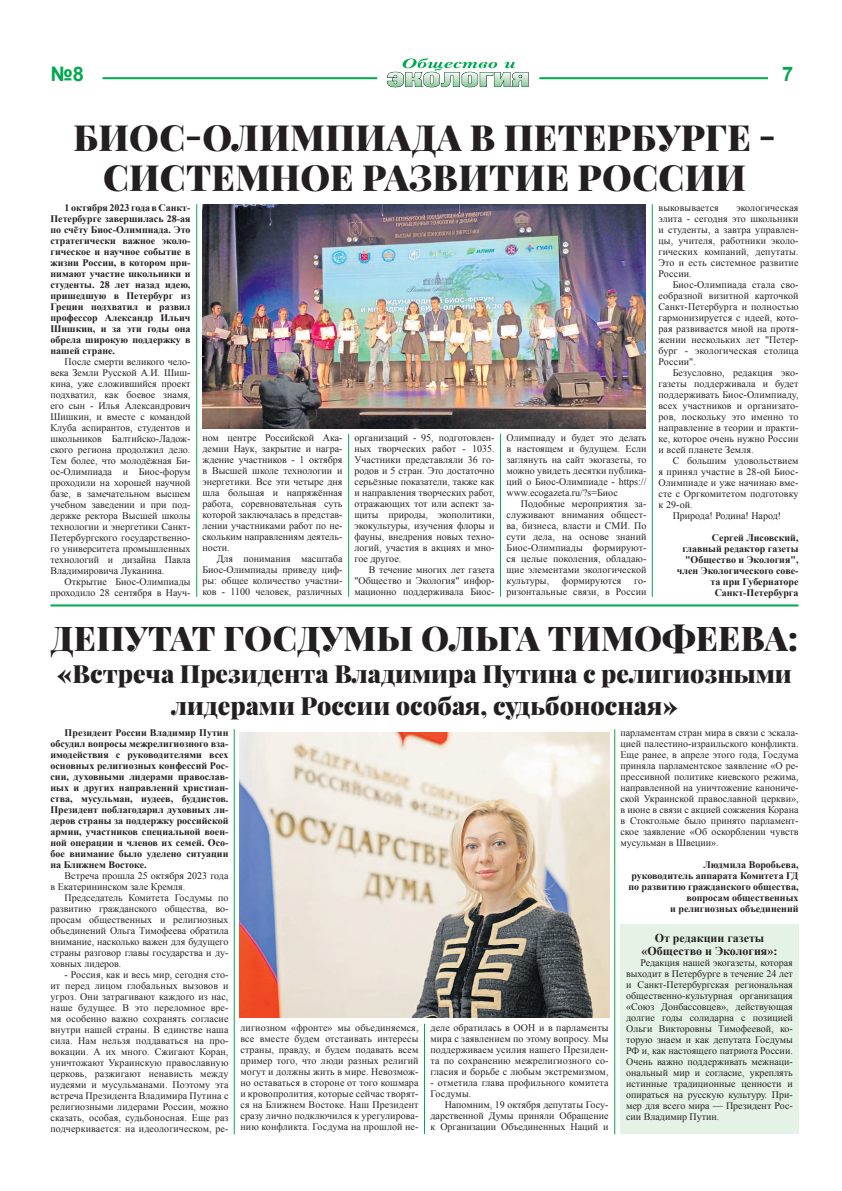
<style>
.page{position:relative;width:842px;height:1191px;background:#fff}
.page>*{position:absolute;margin:0;border:0;box-sizing:border-box;transform-origin:0 0}
.t1{font:900 36px "Playfair Display";color:#231f20}
.t2{font:900 34px "Playfair Display";letter-spacing:.01em;color:#231f20}
.t3{font:900 25px/32px "Playfair Display";color:#231f20;text-align:center}
.t4{font:700 20px "Arial";color:#00a94e}
.t5{font:700 12px/13px "Times New Roman";color:#231f20;text-align:center}
.t6{font:10px/11px "Times New Roman";color:#231f20;text-align:justify}
.t7{font:700 10px/11px "Times New Roman";color:#231f20;text-align:justify}
</style>
<div class="page">
<hr style="left:539px;top:77px;width:228px;height:2px;background:#00a94e">
<hr style="left:103px;top:77px;width:274px;height:2px;background:#00a94e">
<svg style="left:387px;top:58px;width:142px;height:29px"></svg>
<div style="left:620px;top:924px;width:178px;height:210px;background:#e5f3e7"></div>
<img style="left:202px;top:204px;width:444px;height:224px">
<hr style="left:348px;top:434px;width:1px;height:163px;background:#00a94e">
<hr style="left:500px;top:434px;width:1px;height:163px;background:#00a94e">
<hr style="left:652px;top:204px;width:1px;height:393px;background:#00a94e">
<hr style="left:196px;top:204px;width:1px;height:393px;background:#00a94e">
<hr style="left:50px;top:604px;width:748px;height:2px;background:#00a94e">
<img style="left:240px;top:732px;width:369px;height:286px">
<hr style="left:234px;top:729px;width:1px;height:405px;background:#00a94e">
<hr style="left:614px;top:729px;width:1px;height:405px;background:#00a94e">
<hr style="left:424px;top:1023px;width:1px;height:111px;background:#00a94e">
<h3 class="t4" style="left:50px;top:60px;width:35px">№8</h3>
<h3 class="t4" style="left:782px;top:60px;width:13px">7</h3>
<h1 class="t1" style="left:74px;top:114px;width:29px">БИОС</h1>
<h1 class="t1" style="left:185px;top:114px;width:47px">-ОЛИМПИАДА</h1>
<h1 class="t1" style="left:470px;top:114px;width:60px">В ПЕТЕРБУРГЕ</h1>
<h1 class="t1" style="left:759px;top:114px;width:18px">-</h1>
<h1 class="t1" style="left:103px;top:154px;width:29px">СИСТЕМНОЕ</h1>
<h1 class="t1" style="left:362px;top:154px;width:27px">РАЗВИТИЕ</h1>
<h1 class="t1" style="left:577px;top:154px;width:29px">РОССИИ</h1>
<p class="t7" style="left:50px;top:202px;width:141px;text-indent:14px">1 октября 2023 года в Санкт-Петербурге завершилась 28-ая по счёту Биос-Олимпиада. Это стратегически важное эколо&shy;гическое и научное событие в жизни России, в котором при&shy;нимают участие школьники и студенты. 28 лет назад идею, пришедшую в Петербург из Греции подхватил и развил профессор Александр Ильич Шишкин, и за эти годы она обрела широкую поддержку в нашей стране.</p>
<p class="t6" style="left:50px;top:356px;width:141px;text-indent:14px">После смерти великого чело&shy;века Земли Русской А.И. Шиш&shy;кина, уже сложившийся проект подхватил, как боевое знамя, его сын - Илья Александрович Шишкин, и вместе с командой Клуба аспирантов, студентов и школьников Балтийско-Ладож&shy;ского региона продолжил дело.<br>Тем более, что молодёжная Би&shy;ос-Олимпиада и Биос-форум проходили на хорошей научной базе, в замечательном высшем учебном заведении и при под&shy;держке ректора Высшей школы технологии и энергетики Санкт-Петербургского государственно&shy;го университета промышленных технологий и дизайна Павла Владимировича Луканина.</p>
<p class="t6" style="left:50px;top:576px;width:141px;text-align:right">Открытие Биос-Олимпиады проходило 28 сентября в Науч-</p>
<p class="t6" style="left:658px;top:202px;width:141px;text-indent:78px">экологическая элита - сегодня это школьники и студенты, а завтра управлен&shy;цы, учителя, работники эколо&shy;гических компаний, депутаты.<br>Это и есть системное развитие России.</p>
<p class="t6" style="left:658px;top:279px;width:141px;text-indent:14px">Биос-Олимпиада стала сво&shy;еобразной визитной карточкой Санкт-Петербурга и полностью гармонизируется с идеей, кото&shy;рая развивается мной на протя&shy;жении нескольких лет "Петер&shy;бург - экологическая столица России".</p>
<p class="t6" style="left:658px;top:367px;width:142px;text-indent:14px">Безусловно, редакция эко&shy;газеты поддерживала и будет поддерживать Биос-Олимпиаду, всех участников и организато&shy;ров, поскольку это именно то направление в теории и практи&shy;ке, которое очень нужно России и всей планете Земля.</p>
<p class="t6" style="left:673px;top:455px;width:127px">С большим удовольствием</p>
<p class="t6" style="left:658px;top:466px;width:141px">я принял участие в 28-ой Биос-</p>
<p class="t6" style="left:658px;top:477px;width:141px">Олимпиаде и уже начинаю вме-</p>
<p class="t6" style="left:658px;top:488px;width:141px">сте с Оргкомитетом подготовку</p>
<p class="t6" style="left:658px;top:499px;width:36px">к 29-ой.</p>
<p class="t6" style="left:673px;top:510px;width:110px">Природа! Родина! Народ!</p>
<p class="t7" style="left:677px;top:532px;width:123px;text-align:right">Сергей Лисовский, главный редактор газеты "Общество и Экология", член Экологического сове&shy;та при Губернаторе<br>Санкт-Петербурга</p>
<h2 class="t2" style="left:51px;top:616px;width:749px">Депутат Госдумы Ольга Тимофеева:</h2>
<h3 class="t3" style="left:57px;top:657px;width:736px">«Встреча Президента Владимира Путина с религиозными лидерами России особая, судьбоносная»</h3>
<p class="t7" style="left:50px;top:727px;width:179px;text-indent:14px">Президент России Владимир Путин обсудил вопросы межрелигиозного вза&shy;имодействия с руководителями всех основных религиозных конфессий Рос&shy;сии, духовными лидерами православ&shy;ных и других направлений христиан&shy;ства, мусульман, иудеев, буддистов.<br>Президент поблагодарил духовных ли&shy;деров страны за поддержку российской армии, участников специальной воен&shy;ной операции и членов их семей. Осо&shy;бое внимание было уделено ситуации на Ближнем Востоке.</p>
<p class="t6" style="left:50px;top:870px;width:179px;text-indent:14px">Встреча прошла 25 октября 2023 года в Екатерининском зале Кремля.</p>
<p class="t6" style="left:50px;top:892px;width:179px;text-indent:14px">Председатель Комитета Госдумы по развитию гражданского общества, во&shy;просам общественных и религиозных объединений Ольга Тимофеева обратила внимание, насколько важен для будущего страны разговор главы государства и ду&shy;ховных лидеров.</p>
<p class="t6" style="left:50px;top:969px;width:180px;text-indent:14px">- Россия, как и весь мир, сегодня сто&shy;ит перед лицом глобальных вызовов и угроз. Они затрагивают каждого из нас, наше будущее. В это переломное вре&shy;мя особенно важно сохранять согласие внутри нашей страны. В единстве наша сила. Нам нельзя поддаваться на про&shy;вокации. А их много. Сжигают Коран, уничтожают Украинскую православную церковь, разжигают ненависть между иудеями и мусульманами. Поэтому эта встреча Президента Владимира Путина с религиозными лидерами России, можно сказать, особая, судьбоносная. Еще раз подчеркивается: на идеологическом, ре-</p>
<p class="t6" style="left:658px;top:202px;width:62px">выковывается</p>
<p class="t6" style="left:506px;top:432px;width:141px">Олимпиаду и будет это делать в настоящем и будущем. Если заглянуть на сайт экогазеты, то можно увидеть десятки публика&shy;ций о Биос-Олимпиаде - https:// www.ecogazeta.ru/?s=Биос</p>
<p class="t6" style="left:506px;top:498px;width:141px;text-indent:14px">Подобные мероприятия за&shy;служивают внимания общест&shy;ва, бизнеса, власти и СМИ. По сути дела, на основе знаний Биос-Олимпиады формируют&shy;ся целые поколения, обладаю&shy;щие элементами экологической культуры,</p>
<p class="t6" style="left:202px;top:432px;width:141px">ном центре Российской Ака&shy;демии Наук, закрытие и награ&shy;ждение участников - 1 октября в Высшей школе технологии и энергетики. Все эти четыре дня шла большая и напряжённая работа, соревновательная суть которой заключалась в представ&shy;лении участниками работ по не&shy;скольким направлениям деятель&shy;ности.</p>
<p class="t6" style="left:202px;top:553px;width:141px;text-indent:14px">Для понимания масштаба Биос-Олимпиады приведу циф&shy;ры: общее количество участни&shy;ков - 1100 человек, различных</p>
<p class="t6" style="left:354px;top:432px;width:141px">организаций - 95, подготовлен&shy;ных творческих работ - 1035.<br>Участники представляли 36 го&shy;родов и 5 стран. Это достаточно серьёзные показатели, также как и направления творческих работ, отражающих тот или аспект за&shy;щиты природы, экополитики, экокультуры, изучения флоры и фауны, внедрения новых техно&shy;логий, участия в акциях и мно&shy;гое другое.</p>
<p class="t6" style="left:354px;top:564px;width:141px;text-indent:14px">В течение многих лет газета "Общество и Экология" инфор&shy;мационно поддерживала Биос-</p>
<p class="t6" style="left:562px;top:575px;width:61px">формируются</p>
<p class="t6" style="left:506px;top:575px;width:141px;text-align:right">го-<br>ризонтальные связи, в России</p>
<p class="t6" style="left:620px;top:727px;width:179px">парламентам стран мира в связи с эскала&shy;цией палестино-израильского конфликта.<br>Еще ранее, в апреле этого года, Госдума приняла парламентское заявление «О ре&shy;прессивной политике киевского режима, направленной на уничтожение канониче&shy;ской Украинской православной церкви», в июне в связи с акцией сожжения Корана в Стокгольме было принято парламент&shy;ское заявление «Об оскорблении чувств мусульман в Швеции».</p>
<p class="t7" style="left:628px;top:859px;width:172px;text-align:right">Людмила Воробьева,<br>руководитель аппарата Комитета ГД по развитию гражданского общества, вопросам общественных<br>и религиозных объединений</p>
<p class="t5" style="left:642px;top:931px;width:137px">От редакции газеты «Общество и Экология»:</p>
<p class="t6" style="left:626px;top:957px;width:168px;text-indent:14px">Редакция нашей экогазеты, которая выходит в Петербурге в течение 24 лет и Санкт-Петербургская региональная общественно-культурная организация «Союз Донбассовцев», действующая долгие годы солидарна с позицией Ольги Викторовны Тимофеевой, ко&shy;торую знаем и как депутата Госдумы РФ и, как настоящего патриота России.<br>Очень важно поддерживать межнаци&shy;ональный мир и согласие, укреплять истинные традиционные ценности и опираться на русскую культуру. При&shy;мер для всего мира — Президент Рос&shy;сии Владимир Путин.</p>
<p class="t6" style="left:240px;top:1021px;width:180px">лигиозном «фронте» мы объединяемся, все вместе будем отстаивать интересы страны, правду, и будем подавать всем пример того, что люди разных религий могут и должны жить в мире. Невозмож&shy;но оставаться в стороне от того кошмара и кровопролития, которые сейчас творят&shy;ся на Ближнем Востоке. Наш Президент сразу лично подключился к урегулирова&shy;нию конфликта. Госдума на прошлой не-</p>
<p class="t6" style="left:430px;top:1021px;width:180px">деле обратилась в ООН и в парламенты мира с заявлением по этому вопросу. Мы поддерживаем усилия нашего Президен&shy;та по сохранению межрелигиозного со&shy;гласия и борьбе с любым экстремизмом,</p>
<p class="t6" style="left:430px;top:1076px;width:179px">- отметила глава профильного комитета<br>Госдумы.</p>
<p class="t6" style="left:430px;top:1098px;width:179px;text-indent:14px">Напомним, 19 октября депутаты Госу&shy;дарственной Думы приняли Обращение к Организации Объединенных Наций и</p>
</div>
